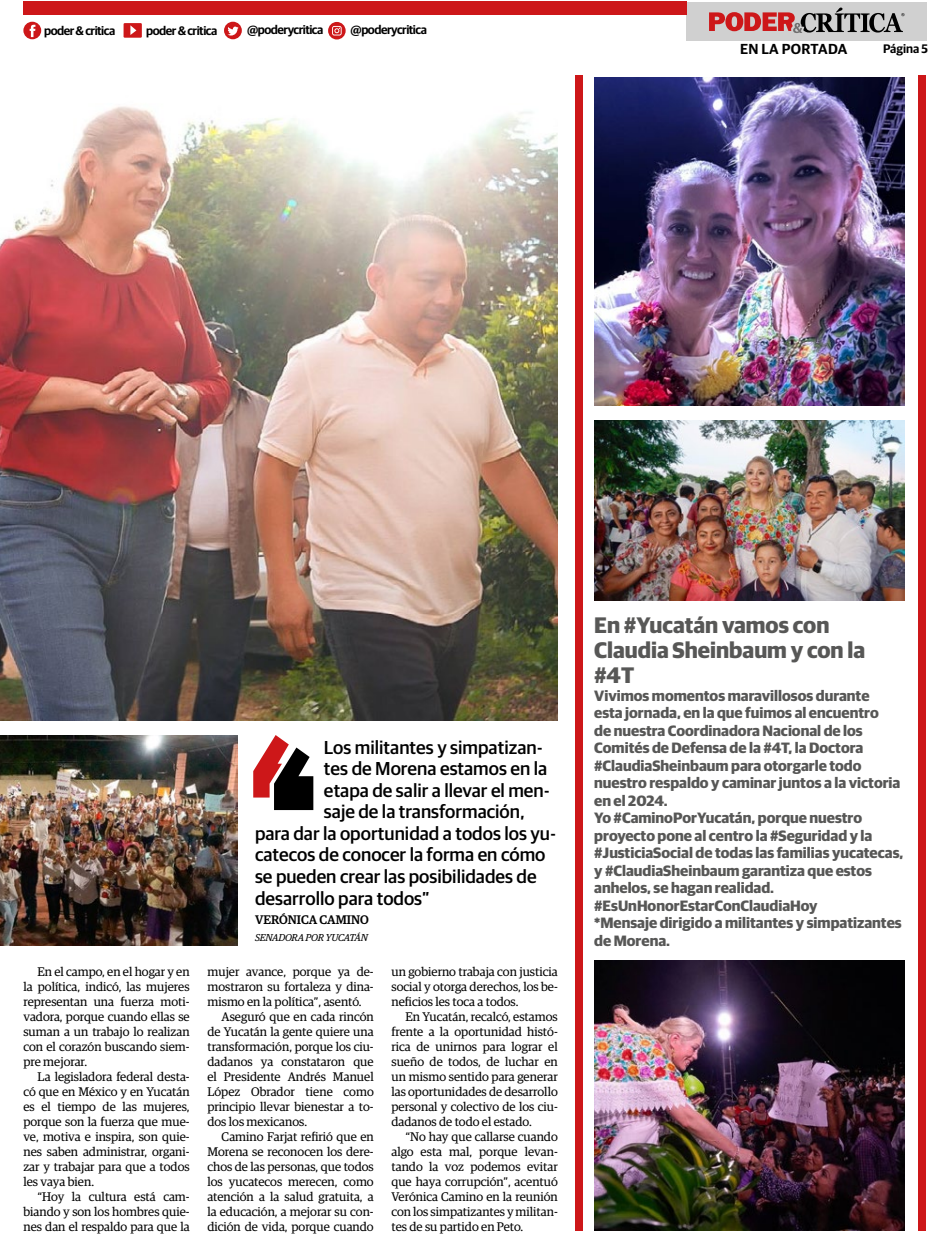
<style>
.page{position:relative;width:933px;height:1241px;background:#fff}
.page>*{position:absolute;margin:0;border:0;box-sizing:border-box;transform-origin:0 0}
.t1{font:700 22.5px/25px "Guardian Sans";color:#575756}
.t2{font:500 18.75px "Guardian Sans";color:#000}
.t3{font:700 15px/17.5px "Guardian Sans";color:#575756}
.t4{font:600 14.5px "Guardian Sans";letter-spacing:.02em;color:#000}
.t5{font:12.5px/15px "Guardian Egyp";color:#000;text-align:justify}
.t6{font:500 12.5px "Guardian Egyp";color:#000}
.t7{font:600 12.38px "Guardian Sans";letter-spacing:-.04em;color:#000}
.t8{font:italic 10px "Guardian Egyp";letter-spacing:-.02em;color:#000}
</style>
<div class="page">
<div style="left:686px;top:2px;width:241px;height:39px;background:#d0d0d0"></div>
<div style="left:23px;top:2px;width:663px;height:13px;background:#cd1719"></div>
<svg style="left:709px;top:8px;width:195px;height:25px"></svg>
<svg style="left:253px;top:735px;width:60px;height:75px"></svg>
<img style="left:594px;top:78px;width:310px;height:327px">
<img style="left:594px;top:420px;width:310px;height:180px">
<img style="left:594px;top:960px;width:310px;height:270px">
<div style="left:575px;top:75px;width:8px;height:1155px;background:#cd1719"></div>
<div style="left:918px;top:75px;width:8px;height:1155px;background:#cd1719"></div>
<img style="left:0;top:106px;width:558px;height:614px">
<img style="left:0;top:735px;width:237px;height:210px">
<svg style="left:123px;top:23px;width:19px;height:15px"></svg>
<svg style="left:328px;top:22px;width:18px;height:17px"></svg>
<svg style="left:224px;top:22px;width:18px;height:17px"></svg>
<svg style="left:23px;top:22px;width:18px;height:17px"></svg>
<p class="t7" style="left:44px;top:21px;width:73px">poder &amp; critica</p>
<p class="t7" style="left:146px;top:21px;width:73px">poder &amp; critica</p>
<p class="t7" style="left:247px;top:21px;width:78px">@poderycritica</p>
<p class="t7" style="left:351px;top:21px;width:78px">@poderycritica</p>
<p class="t4" style="left:740px;top:39px;width:109px">EN LA PORTADA</p>
<p class="t7" style="left:883px;top:40px;width:46px">Página 5</p>
<p class="t5" style="left:23px;top:962px;width:168px;text-indent:14px">En el campo, en el hogar y en la política, indicó, las mujeres representan una fuerza moti&shy;vadora, porque cuando ellas se suman a un trabajo lo realizan con el corazón buscando siem&shy;pre mejorar.</p>
<p class="t5" style="left:23px;top:1067px;width:168px;text-indent:14px">La legisladora federal desta&shy;có que en México y en Yucatán es el tiempo de las mujeres, porque son la fuerza que mue&shy;ve, motiva e inspira, son quie&shy;nes saben administrar, organi&shy;zar y trabajar para que a todos les vaya bien.</p>
<p class="t5" style="left:23px;top:1187px;width:168px;text-indent:14px">“Hoy la cultura está cam&shy;biando y son los hombres quie&shy;nes dan el respaldo para que la</p>
<h2 class="t2" style="left:324px;top:733px;width:220px">Los militantes y simpatizan-</h2>
<h2 class="t2" style="left:324px;top:755px;width:225px">tes de Morena estamos en la</h2>
<h2 class="t2" style="left:324px;top:776px;width:227px">etapa de salir a llevar el men-</h2>
<h2 class="t2" style="left:324px;top:798px;width:202px">saje de la transformación,</h2>
<h2 class="t2" style="left:255px;top:819px;width:302px">para dar la oportunidad a todos los yu-</h2>
<h2 class="t2" style="left:255px;top:841px;width:292px">catecos de conocer la forma en cómo</h2>
<h2 class="t2" style="left:255px;top:862px;width:283px">se pueden crear las posibilidades de</h2>
<h2 class="t2" style="left:255px;top:884px;width:176px">desarrollo para todos”</h2>
<p class="t6" style="left:255px;top:910px;width:115px">VERÓNICA CAMINO</p>
<p class="t8" style="left:255px;top:930px;width:114px">SENADORA POR YUCATÁN</p>
<p class="t5" style="left:207px;top:962px;width:168px">mujer avance, porque ya de-</p>
<p class="t5" style="left:207px;top:977px;width:168px">mostraron su fortaleza y dina-</p>
<p class="t5" style="left:207px;top:992px;width:156px">mismo en la política”, asentó.</p>
<p class="t5" style="left:222px;top:1007px;width:154px">Aseguró que en cada rincón</p>
<p class="t5" style="left:207px;top:1022px;width:168px">de Yucatán la gente quiere una</p>
<p class="t5" style="left:207px;top:1037px;width:168px">transformación, porque los ciu-</p>
<p class="t5" style="left:207px;top:1052px;width:168px">dadanos ya constataron que</p>
<p class="t5" style="left:207px;top:1067px;width:168px">el Presidente Andrés Manuel</p>
<p class="t5" style="left:207px;top:1082px;width:168px">López Obrador tiene como</p>
<p class="t5" style="left:207px;top:1097px;width:168px">principio llevar bienestar a to-</p>
<p class="t5" style="left:207px;top:1112px;width:101px">dos los mexicanos.</p>
<p class="t5" style="left:222px;top:1127px;width:154px">Camino Farjat refirió que en</p>
<p class="t5" style="left:207px;top:1142px;width:168px">Morena se reconocen los dere-</p>
<p class="t5" style="left:207px;top:1157px;width:168px">chos de las personas, que todos</p>
<p class="t5" style="left:207px;top:1172px;width:168px">los yucatecos merecen, como</p>
<p class="t5" style="left:207px;top:1187px;width:168px">atención a la salud gratuita, a</p>
<p class="t5" style="left:207px;top:1202px;width:168px">la educación, a mejorar su con-</p>
<p class="t5" style="left:207px;top:1217px;width:168px">dición de vida, porque cuando</p>
<p class="t5" style="left:391px;top:962px;width:168px">un gobierno trabaja con justicia social y otorga derechos, los be&shy;neficios les toca a todos.</p>
<p class="t5" style="left:391px;top:1007px;width:168px;text-indent:14px">En Yucatán, recalcó, estamos frente a la oportunidad histó&shy;rica de unirnos para lograr el sueño de todos, de luchar en un mismo sentido para generar las oportunidades de desarrollo personal y colectivo de los ciu&shy;dadanos de todo el estado.</p>
<p class="t5" style="left:391px;top:1127px;width:168px;text-indent:14px">“No hay que callarse cuando algo esta mal, porque levan&shy;tando la voz podemos evitar que haya corrupción”, acentuó Verónica Camino en la reunión con los simpatizantes y militan&shy;tes de su partido en Peto.</p>
<h1 class="t1" style="left:594px;top:610px;width:272px">En #Yucatán vamos con<br>Claudia Sheinbaum y con la #4T</h1>
<p class="t3" style="left:594px;top:685px;width:311px">Vivimos momentos maravillosos durante<br>esta jornada, en la que fuimos al encuentro<br>de nuestra Coordinadora Nacional de los Comités de Defensa de la #4T, la Doctora #ClaudiaSheinbaum para otorgarle todo nuestro respaldo y caminar juntos a la victoria en el 2024.<br>Yo #CaminoPorYucatán, porque nuestro proyecto pone al centro la #Seguridad y la #JusticiaSocial de todas las familias yucatecas, y #ClaudiaSheinbaum garantiza que estos anhelos, se hagan realidad. #EsUnHonorEstarConClaudiaHoy<br>*Mensaje dirigido a militantes y simpatizantes de Morena.</p>
</div>
